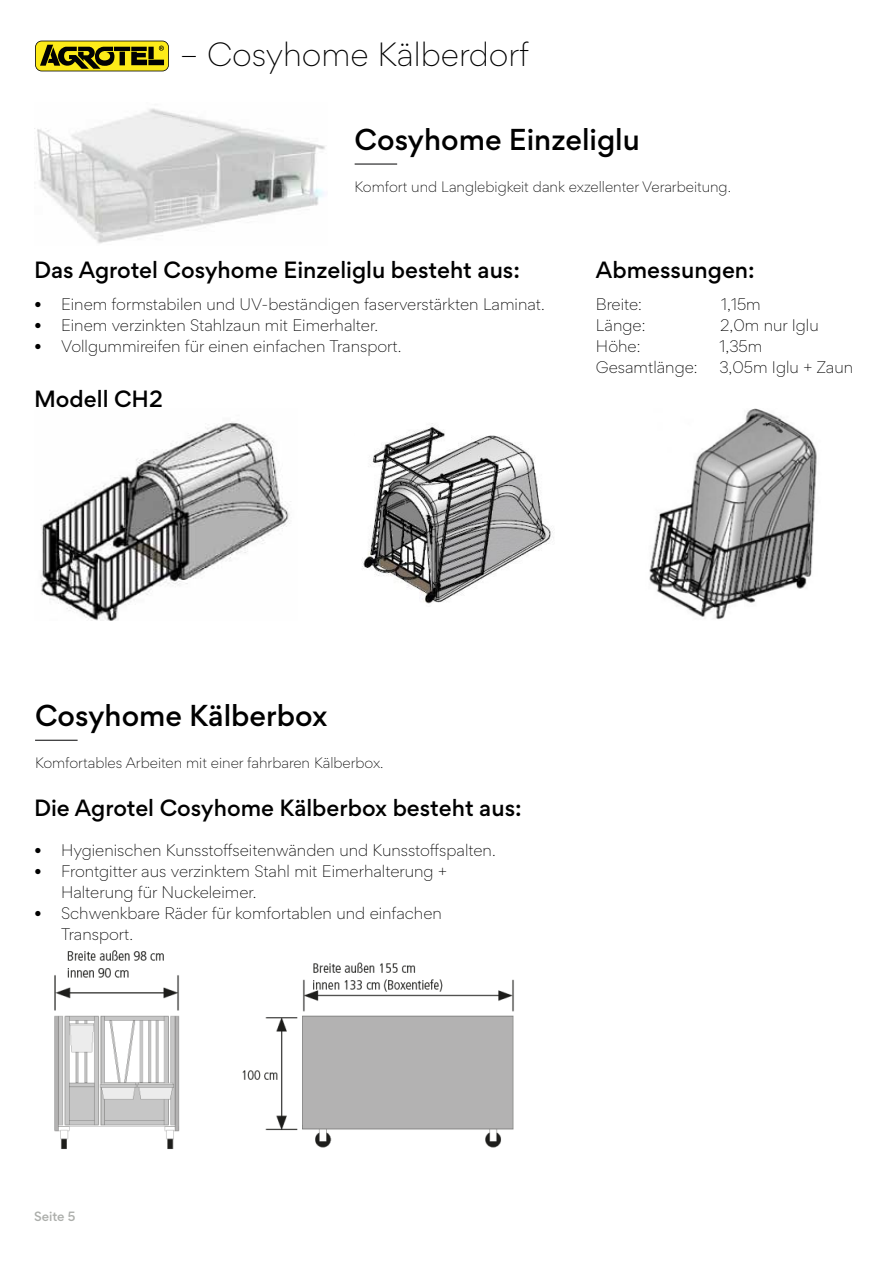
<style>
.page{position:relative;width:893px;height:1263px;background:#fff}
.page>*{position:absolute;margin:0;border:0;box-sizing:border-box;transform-origin:0 0}
.t1{font:300 30px "Gordita";color:#000}
.t2{font:500 27px "Gordita";color:#000}
.t3{font:500 21px "Gordita";color:#000}
.t4{font:300 15px/21px "Gordita";color:#000}
.t5{font:300 13.5px "Gordita";color:#000}
.t6{font:500 12px "Gordita";color:#acaeab}
</style>
<div class="page">
<img style="left:40px;top:422px;width:251px;height:199px">
<img style="left:649px;top:408px;width:168px;height:212px">
<img style="left:362px;top:423px;width:192px;height:181px">
<hr style="left:355px;top:164px;width:42px;height:1px;background:#020203">
<hr style="left:35px;top:740px;width:43px;height:1px;background:#020203">
<svg style="left:35px;top:41px;width:134px;height:30px;background:#948a11"></svg>
<img style="left:54px;top:950px;width:126px;height:199px">
<img style="left:242px;top:962px;width:272px;height:186px">
<img style="left:34px;top:108px;width:291px;height:136px">
<h1 class="t1" style="left:180px;top:32px;width:351px">– Cosyhome Kälberdorf</h1>
<h2 class="t2" style="left:355px;top:119px;width:287px">Cosyhome Einzeliglu</h2>
<p class="t5" style="left:355px;top:177px;width:378px">Komfort und Langlebigkeit dank exzellenter Verarbeitung.</p>
<h3 class="t3" style="left:34px;top:254px;width:488px">Das Agrotel Cosyhome Einzeliglu besteht aus:</h3>
<p class="t4" style="left:34px;top:293px;width:512px">• Einem formstabilen und UV-beständigen faserverstärkten Laminat.</p>
<p class="t4" style="left:34px;top:314px;width:346px">• Einem verzinkten Stahlzaun mit Eimerhalter.</p>
<p class="t4" style="left:34px;top:335px;width:369px">• Vollgummireifen für einen einfachen Transport.</p>
<h3 class="t3" style="left:34px;top:383px;width:130px">Modell CH2</h3>
<h3 class="t3" style="left:596px;top:254px;width:160px">Abmessungen:</h3>
<p class="t4" style="left:596px;top:293px;width:47px">Breite:</p>
<p class="t4" style="left:721px;top:293px;width:41px">1,15m</p>
<p class="t4" style="left:596px;top:314px;width:51px">Länge:</p>
<p class="t4" style="left:720px;top:314px;width:100px">2,0m nur Iglu</p>
<p class="t4" style="left:596px;top:335px;width:46px">Höhe:</p>
<p class="t4" style="left:719px;top:335px;width:44px">1,35m</p>
<p class="t4" style="left:596px;top:356px;width:103px">Gesamtlänge:</p>
<p class="t4" style="left:719px;top:356px;width:135px">3,05m Iglu + Zaun</p>
<h2 class="t2" style="left:35px;top:696px;width:294px">Cosyhome Kälberbox</h2>
<p class="t5" style="left:35px;top:753px;width:350px">Komfortables Arbeiten mit einer fahrbaren Kälberbox.</p>
<h3 class="t3" style="left:34px;top:792px;width:489px">Die Agrotel Cosyhome Kälberbox besteht aus:</h3>
<p class="t4" style="left:34px;top:839px;width:463px">• Hygienischen Kunsstoffseitenwänden und Kunsstoffspalten.</p>
<p class="t4" style="left:61px;top:860px;width:387px;text-indent:-27px">• Frontgitter aus verzinktem Stahl mit Eimerhalterung +<br>Halterung für Nuckeleimer.</p>
<p class="t4" style="left:61px;top:902px;width:382px;text-indent:-27px">• Schwenkbare Räder für komfortablen und einfachen<br>Transport.</p>
<p class="t6" style="left:34px;top:1207px;width:43px">Seite 5</p>
</div>
